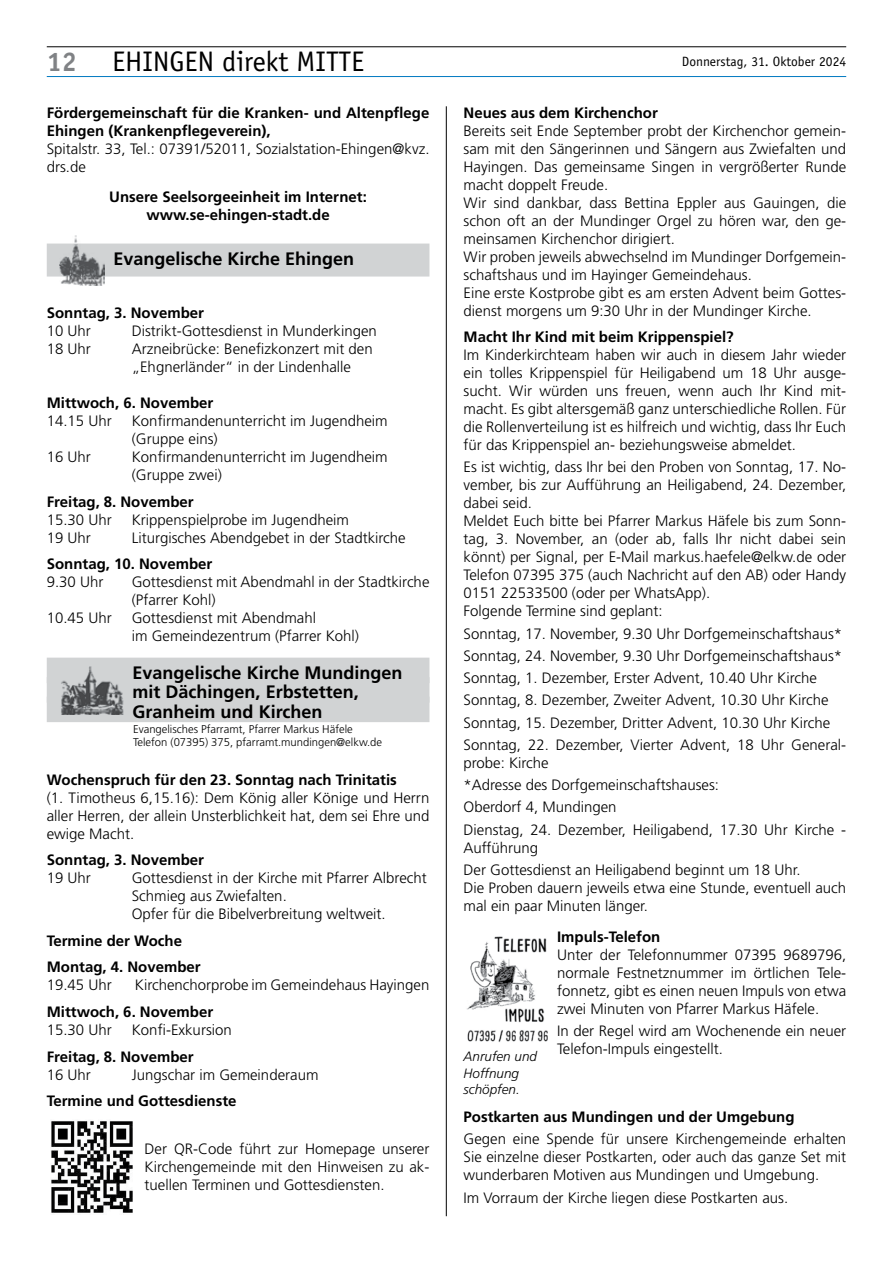
<style>
.page{position:relative;width:893px;height:1263px;background:#fff}
.page>*{position:absolute;margin:0;border:0;box-sizing:border-box;transform-origin:0 0}
.t1{font:28.35px "Officina Sans";color:#000}
.t2{font:700 18px/19.5px "Frutiger";color:#000}
.t3{font:300 15px/18px "Frutiger";color:#000}
.t4{font:700 15px/18px "Frutiger";color:#000}
.t5{font:italic 300 13.5px/16.2px "Frutiger";color:#000}
.t6{font:13.5px "Officina Sans";color:#000}
.t7{font:300 11.25px/13.5px "Frutiger";color:#000}
.s1{font-weight:700;font-size:27px;color:#808285}
</style>
<div class="page">
<hr style="left:446px;top:106px;width:1px;height:1110px;background:#000">
<hr style="left:47px;top:47px;width:799px;height:1px;background:#000">
<hr style="left:47px;top:76px;width:799px;height:1px;background:#0079c1">
<div style="left:47px;top:244px;width:382px;height:33px;background:#d1d3d4"></div>
<img style="left:60px;top:236px;width:45px;height:49px">
<div style="left:47px;top:658px;width:382px;height:25px;background:#d1d3d4"></div>
<div style="left:47px;top:677px;width:382px;height:26px;background:#d1d3d4"></div>
<div style="left:47px;top:697px;width:382px;height:25px;background:#d1d3d4"></div>
<img style="left:61px;top:666px;width:63px;height:49px">
<img style="left:51px;top:1121px;width:82px;height:92px">
<img style="left:467px;top:936px;width:81px;height:106px">
<h1 class="t1" style="left:47px;top:45px;width:319px"><span class="s1">12</span> EHINGEN direkt MITTE</h1>
<p class="t6" style="left:682px;top:53px;width:166px">Donnerstag, 31. Oktober 2024</p>
<p class="t4" style="left:47px;top:103px;width:384px">Fördergemeinschaft für die Kranken- und Altenpflege<br>Ehingen (Krankenpflegeverein),</p>
<p class="t3" style="left:47px;top:140px;width:384px">Spitalstr. 33, Tel.: 07391/52011, Sozialstation-Ehingen@kvz. drs.de</p>
<p class="t4" style="left:109px;top:187px;width:259px;text-align:center">Unsere Seelsorgeeinheit im Internet: www.se-ehingen-stadt.de</p>
<p class="t2" style="left:113px;top:249px;width:242px">Evangelische Kirche Ehingen</p>
<p class="t4" style="left:47px;top:304px;width:159px">Sonntag, 3. November</p>
<p class="t3" style="left:47px;top:322px;width:46px">10 Uhr</p>
<p class="t3" style="left:132px;top:322px;width:247px">Distrikt-Gottesdienst in Munderkingen</p>
<p class="t3" style="left:47px;top:340px;width:46px">18 Uhr</p>
<p class="t3" style="left:132px;top:340px;width:242px">Arzneibrücke: Benefizkonzert mit den „Ehgnerländer“ in der Lindenhalle</p>
<p class="t4" style="left:47px;top:394px;width:168px">Mittwoch, 6. November</p>
<p class="t3" style="left:47px;top:412px;width:67px">14.15 Uhr</p>
<p class="t3" style="left:132px;top:412px;width:257px">Konfirmandenunterricht im Jugendheim (Gruppe eins)</p>
<p class="t3" style="left:47px;top:448px;width:46px">16 Uhr</p>
<p class="t3" style="left:132px;top:448px;width:257px">Konfirmandenunterricht im Jugendheim (Gruppe zwei)</p>
<p class="t4" style="left:47px;top:493px;width:149px">Freitag, 8. November</p>
<p class="t3" style="left:47px;top:511px;width:67px">15.30 Uhr</p>
<p class="t3" style="left:132px;top:511px;width:219px">Krippenspielprobe im Jugendheim</p>
<p class="t3" style="left:47px;top:529px;width:46px">19 Uhr</p>
<p class="t3" style="left:132px;top:529px;width:275px">Liturgisches Abendgebet in der Stadtkirche</p>
<p class="t4" style="left:47px;top:555px;width:167px">Sonntag, 10. November</p>
<p class="t3" style="left:47px;top:573px;width:58px">9.30 Uhr</p>
<p class="t3" style="left:132px;top:573px;width:299px">Gottesdienst mit Abendmahl in der Stadtkirche (Pfarrer Kohl)</p>
<p class="t3" style="left:47px;top:609px;width:67px">10.45 Uhr</p>
<p class="t3" style="left:132px;top:609px;width:229px">Gottesdienst mit Abendmahl<br>im Gemeindezentrum (Pfarrer Kohl)</p>
<p class="t2" style="left:133px;top:663px;width:271px">Evangelische Kirche Mundingen mit Dächingen, Erbstetten,<br>Granheim und Kirchen</p>
<p class="t7" style="left:133px;top:722px;width:251px">Evangelisches Pfarramt, Pfarrer Markus Häfele<br>Telefon (07395) 375, pfarramt.mundingen@elkw.de</p>
<p class="t4" style="left:47px;top:771px;width:352px">Wochenspruch für den 23. Sonntag nach Trinitatis</p>
<p class="t3" style="left:47px;top:789px;width:384px;text-align:justify">(1. Timotheus 6,15.16): Dem König aller Könige und Herrn aller Herren, der allein Unsterblichkeit hat, dem sei Ehre und ewige Macht.</p>
<p class="t4" style="left:47px;top:851px;width:159px">Sonntag, 3. November</p>
<p class="t3" style="left:47px;top:869px;width:46px">19 Uhr</p>
<p class="t3" style="left:132px;top:869px;width:297px">Gottesdienst in der Kirche mit Pfarrer Albrecht<br>Schmieg aus Zwiefalten.<br>Opfer für die Bibelverbreitung weltweit.</p>
<p class="t4" style="left:47px;top:927px;width:155px;line-height:26.5px">Termine der Woche<br>Montag, 4. November</p>
<p class="t3" style="left:47px;top:976px;width:67px">19.45 Uhr</p>
<p class="t3" style="left:135px;top:976px;width:296px">Kirchenchorprobe im Gemeindehaus Hayingen</p>
<p class="t4" style="left:47px;top:1003px;width:168px">Mittwoch, 6. November</p>
<p class="t3" style="left:47px;top:1021px;width:67px">15.30 Uhr</p>
<p class="t3" style="left:132px;top:1021px;width:102px">Konfi-Exkursion</p>
<p class="t4" style="left:47px;top:1047px;width:149px">Freitag, 8. November</p>
<p class="t3" style="left:47px;top:1065px;width:46px">16 Uhr</p>
<p class="t3" style="left:132px;top:1065px;width:188px">Jungschar im Gemeinderaum</p>
<p class="t4" style="left:47px;top:1092px;width:191px">Termine und Gottesdienste</p>
<p class="t3" style="left:145px;top:1140px;width:286px;text-align:justify">Der QR-Code führt zur Homepage unserer Kirchengemeinde mit den Hinweisen zu ak&shy;tuellen Terminen und Gottesdiensten.</p>
<p class="t4" style="left:463px;top:103px;width:196px">Neues aus dem Kirchenchor</p>
<p class="t3" style="left:463px;top:122px;width:384px">Bereits seit Ende September probt der Kirchenchor gemein&shy;sam mit den Sängerinnen und Sängern aus Zwiefalten und Hayingen. Das gemeinsame Singen in vergrößerter Runde macht doppelt Freude.<br>Wir sind dankbar, dass Bettina Eppler aus Gauingen, die schon oft an der Mundinger Orgel zu hören war, den ge&shy;meinsamen Kirchenchor dirigiert.<br>Wir proben jeweils abwechselnd im Mundinger Dorfgemein&shy;schaftshaus und im Hayinger Gemeindehaus.<br>Eine erste Kostprobe gibt es am ersten Advent beim Gottes&shy;dienst morgens um 9:30 Uhr in der Mundinger Kirche.</p>
<p class="t4" style="left:463px;top:328px;width:272px">Macht Ihr Kind mit beim Krippenspiel?</p>
<p class="t3" style="left:463px;top:346px;width:384px;text-align:justify">Im Kinderkirchteam haben wir auch in diesem Jahr wieder ein tolles Krippenspiel für Heiligabend um 18 Uhr ausge&shy;sucht. Wir würden uns freuen, wenn auch Ihr Kind mit&shy;macht. Es gibt altersgemäß ganz unterschiedliche Rollen. Für die Rollenverteilung ist es hilfreich und wichtig, dass Ihr Euch für das Krippenspiel an- beziehungsweise abmeldet.</p>
<p class="t3" style="left:463px;top:458px;width:384px">Es ist wichtig, dass Ihr bei den Proben von Sonntag, 17. No&shy;vember, bis zur Aufführung an Heiligabend, 24. Dezember, dabei seid.<br>Meldet Euch bitte bei Pfarrer Markus Häfele bis zum Sonn&shy;tag, 3. November, an (oder ab, falls Ihr nicht dabei sein könnt) per Signal, per E-Mail markus.haefele@elkw.de oder Telefon 07395 375 (auch Nachricht auf den AB) oder Handy 0151 22533500 (oder per WhatsApp).<br>Folgende Termine sind geplant:</p>
<p class="t3" style="left:463px;top:622px;width:384px;line-height:22.2px">Sonntag, 17. November, 9.30 Uhr Dorfgemeinschaftshaus* Sonntag, 24. November, 9.30 Uhr Dorfgemeinschaftshaus* Sonntag, 1. Dezember, Erster Advent, 10.40 Uhr Kirche Sonntag, 8. Dezember, Zweiter Advent, 10.30 Uhr Kirche Sonntag, 15. Dezember, Dritter Advent, 10.30 Uhr Kirche Sonntag, 22. Dezember, Vierter Advent, 18 Uhr General-</p>
<p class="t3" style="left:463px;top:752px;width:384px;line-height:22.2px">probe: Kirche<br>*Adresse des Dorfgemeinschaftshauses:<br>Oberdorf 4, Mundingen<br>Dienstag, 24. Dezember, Heiligabend, 17.30 Uhr Kirche -</p>
<p class="t3" style="left:463px;top:836px;width:339px;line-height:22.2px">Aufführung<br>Der Gottesdienst an Heiligabend beginnt um 18 Uhr.</p>
<p class="t3" style="left:463px;top:879px;width:384px">Die Proben dauern jeweils etwa eine Stunde, eventuell auch mal ein paar Minuten länger.</p>
<p class="t4" style="left:557px;top:927px;width:105px">Impuls-Telefon</p>
<p class="t3" style="left:557px;top:946px;width:291px;text-align:justify">Unter der Telefonnummer 07395 9689796, normale Festnetznummer im örtlichen Tele&shy;fonnetz, gibt es einen neuen Impuls von etwa zwei Minuten von Pfarrer Markus Häfele.</p>
<p class="t3" style="left:557px;top:1022px;width:291px">In der Regel wird am Wochenende ein neuer<br>Telefon-Impuls eingestellt.</p>
<p class="t5" style="left:463px;top:1049px;width:75px">Anrufen und<br>Hoffnung schöpfen.</p>
<p class="t4" style="left:463px;top:1108px;width:333px">Postkarten aus Mundingen und der Umgebung</p>
<p class="t3" style="left:463px;top:1130px;width:384px;text-align:justify">Gegen eine Spende für unsere Kirchengemeinde erhalten Sie einzelne dieser Postkarten, oder auch das ganze Set mit wunderbaren Motiven aus Mundingen und Umgebung.</p>
<p class="t3" style="left:463px;top:1189px;width:326px">Im Vorraum der Kirche liegen diese Postkarten aus.</p>
</div>
